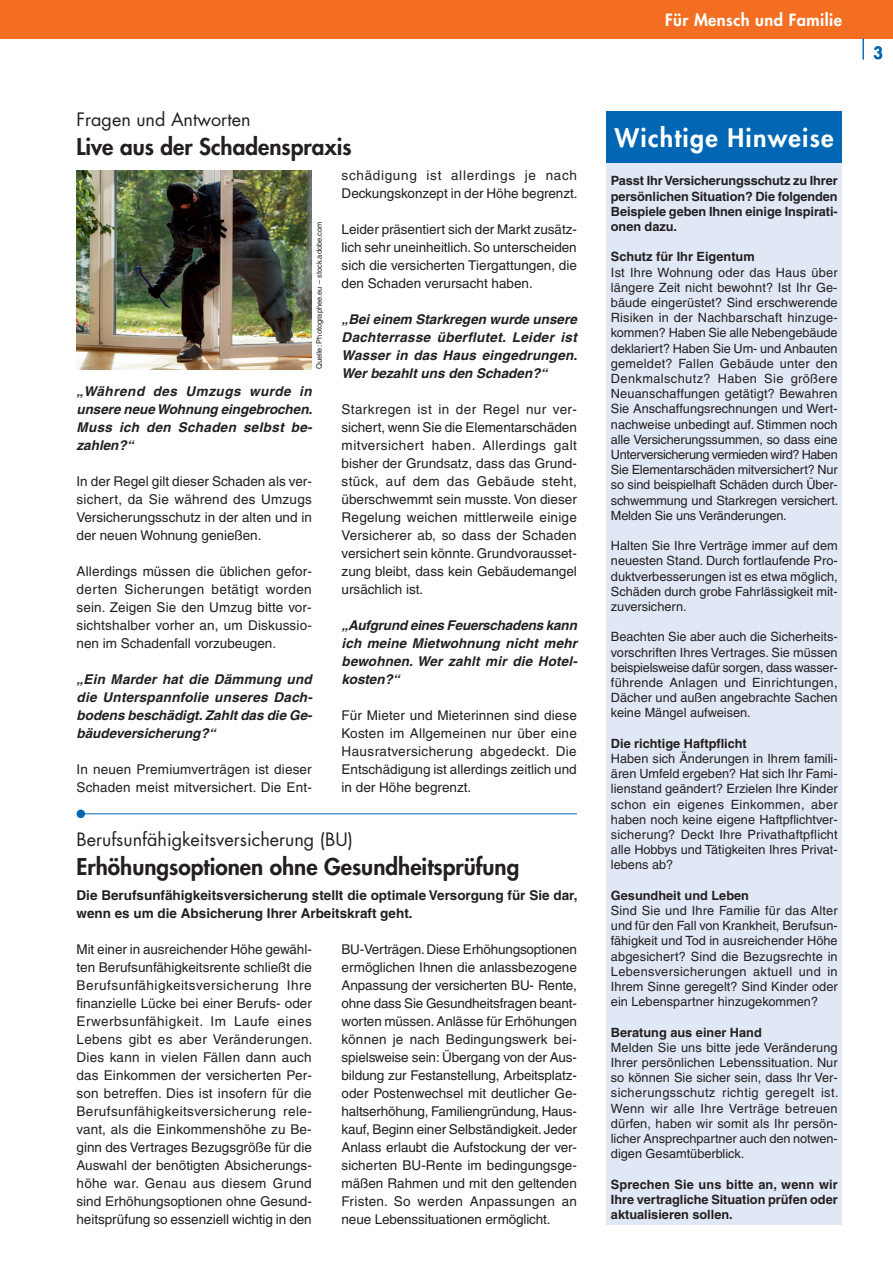
<style>
.page{position:relative;width:893px;height:1263px;background:#fff}
.page>*{position:absolute;margin:0;border:0;box-sizing:border-box;transform-origin:0 0}
.t1{font:800 24.9px "Futura LT";letter-spacing:.05em;color:#fff}
.t2{font:800 22.5px "Futura LT";color:#231f20}
.t3{font:18px "Futura LT";color:#231f20}
.t4{font:800 16.5px "Futura LT";letter-spacing:.025em;color:#fff}
.t5{font:800 16.5px "Futura LT";color:#0166b3}
.t6{font:13.5px/18px "Helvetica LT";color:#231f20;text-align:justify}
.t7{font:italic 700 13.5px/18px "Helvetica LT";color:#231f20;text-align:justify}
.t8{font:700 13.5px/18px "Helvetica LT";color:#231f20}
.t9{font:12.75px/15.1px "Helvetica LT";color:#231f20;text-align:justify}
.t10{font:700 12.75px/15.1px "Helvetica LT";color:#231f20;text-align:justify}
.t11{font:7.5px "Helvetica LT";color:#231f20}
</style>
<div class="page">
<div style="left:0;top:0;width:893px;height:38px;background:#f36e21"></div>
<svg style="left:863px;top:38px;width:1px;height:22px"></svg>
<hr style="left:81px;top:813px;width:496px;height:1px;background:#0166b3">
<div style="left:77px;top:809px;width:8px;height:9px;background:#0166b3;border-radius:50%"></div>
<img style="left:77px;top:170px;width:235px;height:199px">
<div style="left:607px;top:161px;width:235px;height:1064px;background:#e1e8f5"></div>
<div style="left:607px;top:111px;width:235px;height:52px;background:#0166b3"></div>
<h3 class="t3" style="left:77px;top:108px;width:176px">Fragen und Antworten</h3>
<h2 class="t2" style="left:77px;top:131px;width:277px">Live aus der Schadenspraxis</h2>
<p class="t6" style="left:342px;top:166px;width:238px">schädigung ist allerdings je nach<br>Deckungskonzept in der Höhe begrenzt.</p>
<p class="t6" style="left:342px;top:220px;width:237px">Leider präsentiert sich der Markt zusätz&shy;lich sehr uneinheitlich. So unterscheiden sich die versicherten Tiergattungen, die den Schaden verursacht haben.</p>
<p class="t7" style="left:342px;top:310px;width:237px">„Bei einem Starkregen wurde unsere Dachterrasse überflutet. Leider ist Wasser in das Haus eingedrungen.<br>Wer bezahlt uns den Schaden?“</p>
<p class="t6" style="left:342px;top:400px;width:237px">Starkregen ist in der Regel nur ver&shy;sichert, wenn Sie die Elementarschäden mitversichert haben. Allerdings galt bisher der Grundsatz, dass das Grund&shy;stück, auf dem das Gebäude steht, überschwemmt sein musste. Von dieser Regelung weichen mittlerweile einige Versicherer ab, so dass der Schaden versichert sein könnte. Grundvorausset&shy;zung bleibt, dass kein Gebäudemangel ursächlich ist.</p>
<p class="t7" style="left:342px;top:616px;width:238px">„Aufgrund eines Feuerschadens kann ich meine Mietwohnung nicht mehr bewohnen. Wer zahlt mir die Hotel&shy;kosten?“</p>
<p class="t6" style="left:342px;top:706px;width:237px">Für Mieter und Mieterinnen sind diese Kosten im Allgemeinen nur über eine Hausratversicherung abgedeckt. Die Entschädigung ist allerdings zeitlich und in der Höhe begrenzt.</p>
<h3 class="t3" style="left:77px;top:828px;width:278px">Berufsunfähigkeitsversicherung (BU)</h3>
<h2 class="t2" style="left:77px;top:851px;width:444px">Erhöhungsoptionen ohne Gesundheitsprüfung</h2>
<p class="t11" style="left:315px;top:369px;width:149px;rotate:-90deg">Quelle: Photographee.eu – stock.adobe.com</p>
<p class="t7" style="left:77px;top:382px;width:237px">„Während des Umzugs wurde in unsere neue Wohnung eingebrochen.<br>Muss ich den Schaden selbst be&shy;zahlen?“</p>
<p class="t6" style="left:77px;top:472px;width:237px">In der Regel gilt dieser Schaden als ver&shy;sichert, da Sie während des Umzugs Versicherungsschutz in der alten und in der neuen Wohnung genießen.</p>
<p class="t6" style="left:77px;top:562px;width:237px">Allerdings müssen die üblichen gefor&shy;derten Sicherungen betätigt worden sein. Zeigen Sie den Umzug bitte vor&shy;sichtshalber vorher an, um Diskussio&shy;nen im Schadenfall vorzubeugen.</p>
<p class="t7" style="left:77px;top:670px;width:238px">„Ein Marder hat die Dämmung und die Unterspannfolie unseres Dach&shy;bodens beschädigt. Zahlt das die Ge&shy;bäudeversicherung?“</p>
<p class="t6" style="left:77px;top:760px;width:237px">In neuen Premiumverträgen ist dieser<br>Schaden meist mitversichert. Die Ent-</p>
<p class="t8" style="left:77px;top:886px;width:502px">Die Berufsunfähigkeitsversicherung stellt die optimale Versorgung für Sie dar, wenn es um die Absicherung Ihrer Arbeitskraft geht.</p>
<p class="t6" style="left:77px;top:940px;width:238px">Mit einer in ausreichender Höhe gewähl&shy;ten Berufsunfähigkeitsrente schließt die Berufsunfähigkeitsversicherung Ihre finanzielle Lücke bei einer Berufs- oder Erwerbsunfähigkeit. Im Laufe eines Lebens gibt es aber Veränderungen.<br>Dies kann in vielen Fällen dann auch das Einkommen der versicherten Per&shy;son betreffen. Dies ist insofern für die Berufsunfähigkeitsversicherung rele&shy;vant, als die Einkommenshöhe zu Be&shy;ginn des Vertrages Bezugsgröße für die Auswahl der benötigten Absicherungs&shy;höhe war. Genau aus diesem Grund sind Erhöhungsoptionen ohne Gesund&shy;heitsprüfung so essenziell wichtig in den</p>
<p class="t6" style="left:342px;top:940px;width:237px">BU-Verträgen. Diese Erhöhungsoptionen ermöglichen Ihnen die anlassbezogene Anpassung der versicherten BU- Rente, ohne dass Sie Gesundheitsfragen beant&shy;worten müssen. Anlässe für Erhöhungen können je nach Bedingungswerk bei&shy;spielsweise sein: Übergang von der Aus&shy;bildung zur Festanstellung, Arbeitsplatz&shy;oder Postenwechsel mit deutlicher Ge&shy;haltserhöhung, Familiengründung, Haus&shy;kauf, Beginn einer Selbständigkeit. Jeder Anlass erlaubt die Aufstockung der ver&shy;sicherten BU-Rente im bedingungsge&shy;mäßen Rahmen und mit den geltenden Fristen. So werden Anpassungen an neue Lebenssituationen ermöglicht.</p>
<p class="t4" style="left:665px;top:9px;width:178px">Für Mensch und Familie</p>
<h1 class="t1" style="left:615px;top:121px;width:220px">Wichtige Hinweise</h1>
<p class="t10" style="left:611px;top:173px;width:228px">Passt Ihr Versicherungsschutz zu Ihrer persönlichen Situation? Die folgenden Beispiele geben Ihnen einige Inspirati&shy;onen dazu.</p>
<p class="t10" style="left:611px;top:249px;width:145px">Schutz für Ihr Eigentum</p>
<p class="t9" style="left:611px;top:265px;width:229px">Ist Ihre Wohnung oder das Haus über längere Zeit nicht bewohnt? Ist Ihr Ge&shy;bäude eingerüstet? Sind erschwerende Risiken in der Nachbarschaft hinzuge&shy;kommen? Haben Sie alle Nebengebäude deklariert? Haben Sie Um- und Anbauten gemeldet? Fallen Gebäude unter den Denkmalschutz? Haben Sie größere Neuanschaffungen getätigt? Bewahren Sie Anschaffungsrechnungen und Wert&shy;nachweise unbedingt auf. Stimmen noch alle Versicherungssummen, so dass eine Unterversicherung vermieden wird? Haben Sie Elementarschäden mitversichert? Nur so sind beispielhaft Schäden durch Über&shy;schwemmung und Starkregen versichert.<br>Melden Sie uns Veränderungen.</p>
<p class="t9" style="left:611px;top:538px;width:228px">Halten Sie Ihre Verträge immer auf dem neuesten Stand. Durch fortlaufende Pro&shy;duktverbesserungen ist es etwa möglich, Schäden durch grobe Fahrlässigkeit mit&shy;zuversichern.</p>
<p class="t9" style="left:611px;top:629px;width:228px">Beachten Sie aber auch die Sicherheits&shy;vorschriften Ihres Vertrages. Sie müssen beispielsweise dafür sorgen, dass wasser&shy;führende Anlagen und Einrichtungen, Dächer und außen angebrachte Sachen keine Mängel aufweisen.</p>
<p class="t10" style="left:611px;top:735px;width:137px">Die richtige Haftpflicht</p>
<p class="t9" style="left:611px;top:751px;width:228px">Haben sich Änderungen in Ihrem famili&shy;ären Umfeld ergeben? Hat sich Ihr Fami&shy;lienstand geändert? Erzielen Ihre Kinder schon ein eigenes Einkommen, aber haben noch keine eigene Haftpflichtver&shy;sicherung? Deckt Ihre Privathaftpflicht alle Hobbys und Tätigkeiten Ihres Privat&shy;lebens ab?</p>
<p class="t10" style="left:611px;top:887px;width:140px">Gesundheit und Leben</p>
<p class="t9" style="left:611px;top:903px;width:228px">Sind Sie und Ihre Familie für das Alter und für den Fall von Krankheit, Berufsun&shy;fähigkeit und Tod in ausreichender Höhe abgesichert? Sind die Bezugsrechte in Lebensversicherungen aktuell und in Ihrem Sinne geregelt? Sind Kinder oder ein Lebenspartner hinzugekommen?</p>
<p class="t10" style="left:611px;top:1024px;width:152px">Beratung aus einer Hand</p>
<p class="t9" style="left:611px;top:1040px;width:229px;text-align:left">Melden Sie uns bitte jede Veränderung Ihrer persönlichen Lebenssituation. Nur so können Sie sicher sein, dass Ihr Ver&shy;sicherungsschutz richtig geregelt ist.<br>Wenn wir alle Ihre Verträge betreuen dürfen, haben wir somit als Ihr persön&shy;licher Ansprechpartner auch den notwen&shy;digen Gesamtüberblick.</p>
<p class="t10" style="left:611px;top:1176px;width:228px">Sprechen Sie uns bitte an, wenn wir Ihre vertragliche Situation prüfen oder aktualisieren sollen.</p>
<p class="t5" style="left:873px;top:41px;width:11px">3</p>
</div>
